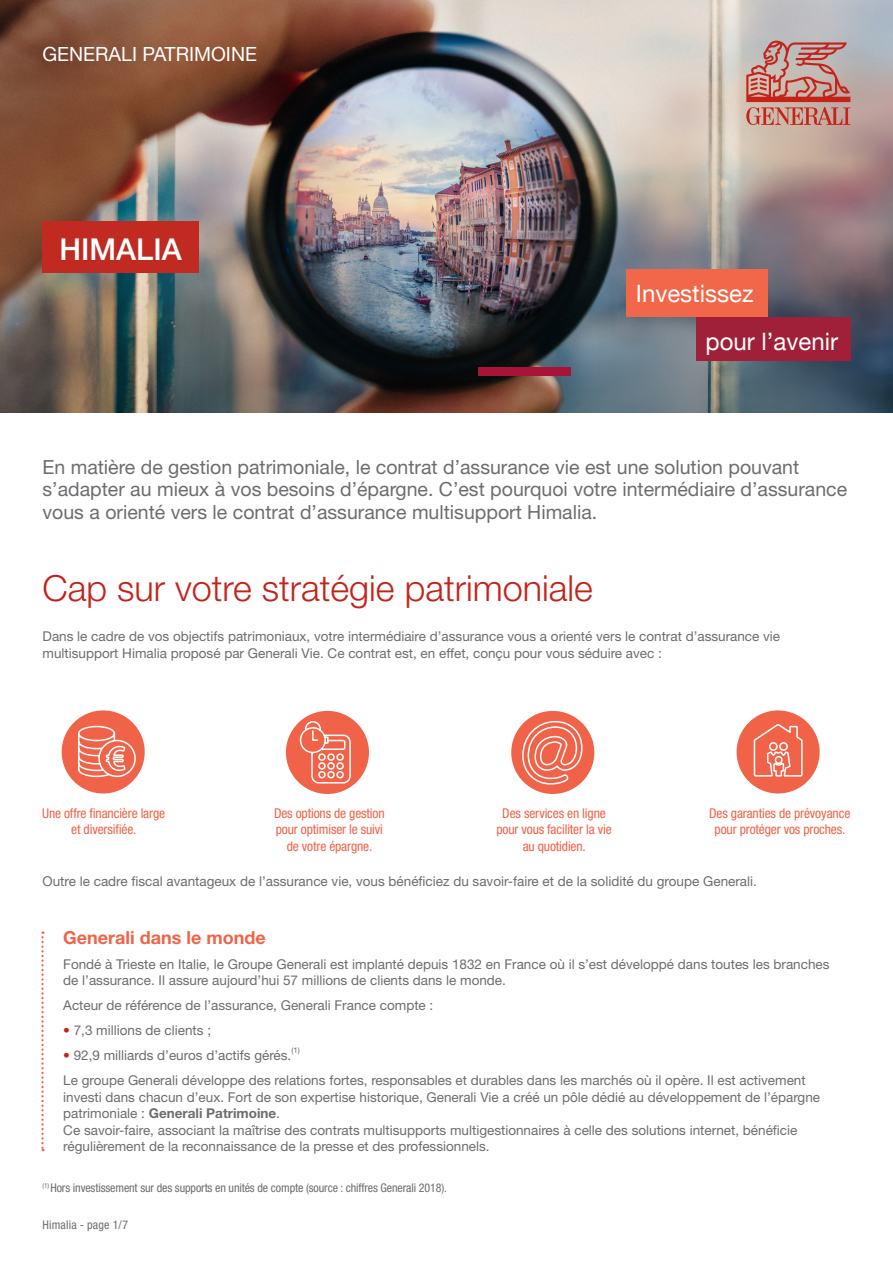
<style>
.page{position:relative;width:893px;height:1263px;background:#fff}
.page>*{position:absolute;margin:0;border:0;box-sizing:border-box;transform-origin:0 0}
.t1{font:300 36px "Helvetica Neue LT Std";color:#c5221a}
.t2{font:500 30px "Helvetica Neue";color:#fff}
.t3{font:24px "Helvetica Neue";color:#fff}
.t4{font:19.5px/22.5px "Helvetica Neue LT Std";color:#6c6d70}
.t5{font:19.5px "Helvetica Neue";color:#fff}
.t6{font:700 18px "Helvetica Neue LT Std";color:#f16349}
.t7{font:13.5px/16.5px "Helvetica Neue LT Std";color:#6c6d70}
.t8{font:condensed 13.5px/16.5px "Helvetica Neue LT Std";letter-spacing:-.01em;color:#f16349;text-align:center}
.Table_Header_Left{font:condensed 12px "Helvetica Neue LT Std";letter-spacing:-.01em;color:#6c6d70}
.Table_Header_Left-2{font:condensed 12px "Helvetica Neue LT Std";letter-spacing:.015em;color:#6c6d70}
.t9{font:7.8px "Helvetica Neue LT Std";color:#6c6d70}
.s1{color:#c5221a}
.s2{font-weight:700}
</style>
<div class="page">
<img style="left:0;top:0;width:893px;height:412px">
<svg style="left:746px;top:40px;width:104px;height:85px"></svg>
<svg style="left:41px;top:931px;width:3px;height:220px"></svg>
<div style="left:737px;top:710px;width:83px;height:83px;background:#f16349;border-radius:50%"></div>
<div style="left:511px;top:711px;width:83px;height:83px;background:#f16349;border-radius:50%"></div>
<div style="left:286px;top:711px;width:83px;height:83px;background:#f16349;border-radius:50%"></div>
<div style="left:62px;top:710px;width:83px;height:83px;background:#f16349;border-radius:50%"></div>
<svg style="left:78px;top:725px;width:59px;height:53px"></svg>
<svg style="left:299px;top:720px;width:52px;height:64px"></svg>
<svg style="left:521px;top:720px;width:62px;height:65px"></svg>
<svg style="left:752px;top:724px;width:52px;height:70px"></svg>
<div style="left:478px;top:367px;width:93px;height:8px;background:#a81437"></div>
<div style="left:626px;top:270px;width:141px;height:47px;background:#f26649"></div>
<div style="left:696px;top:317px;width:154px;height:44px;background:#a12039"></div>
<div style="left:43px;top:222px;width:156px;height:51px;background:#c02a21"></div>
<p class="t5" style="left:43px;top:40px;width:216px">GENERALI PATRIMOINE</p>
<p class="t2" style="left:60px;top:225px;width:124px">HIMALIA</p>
<p class="t3" style="left:636px;top:276px;width:119px">Investissez</p>
<p class="t3" style="left:706px;top:324px;width:134px">pour l’avenir</p>
<p class="t4" style="left:43px;top:455px;width:806px">En matière de gestion patrimoniale, le contrat d’assurance vie est une solution pouvant s’adapter au mieux à vos besoins d’épargne. C’est pourquoi votre intermédiaire d’assurance vous a orienté vers le contrat d’assurance multisupport Himalia.</p>
<p class="t1" style="left:43px;top:566px;width:552px">Cap sur votre stratégie patrimoniale</p>
<p class="t7" style="left:43px;top:628px;width:739px">Dans le cadre de vos objectifs patrimoniaux, votre intermédiaire d’assurance vous a orienté vers le contrat d’assurance vie multisupport Himalia proposé par Generali Vie. Ce contrat est, en effet, conçu pour vous séduire avec :</p>
<p class="t8" style="left:42px;top:805px;width:124px">Une offre financière large et diversifiée.</p>
<p class="t8" style="left:274px;top:805px;width:112px;text-align:left">Des options de gestion pour optimiser le suivi</p>
<p class="t8" style="left:287px;top:838px;width:87px">de votre épargne.</p>
<p class="t8" style="left:496px;top:805px;width:117px">Des services en ligne pour vous faciliter la vie au quotidien.</p>
<p class="t8" style="left:709px;top:805px;width:143px">Des garanties de prévoyance pour protéger vos proches.</p>
<p class="t7" style="left:43px;top:872px;width:716px">Outre le cadre fiscal avantageux de l’assurance vie, vous bénéficiez du savoir-faire et de la solidité du groupe Generali.</p>
<p class="t6" style="left:63px;top:926px;width:204px">Generali dans le monde</p>
<p class="t7" style="left:63px;top:955px;width:768px">Fondé à Trieste en Italie, le Groupe Generali est implanté depuis 1832 en France où il s’est développé dans toutes les branches de l’assurance. Il assure aujourd’hui 57 millions de clients dans le monde.</p>
<p class="t7" style="left:63px;top:997px;width:372px">Acteur de référence de l’assurance, Generali France compte :</p>
<p class="t7" style="left:63px;top:1022px;width:149px"><span class="s1">•</span> 7,3 millions de clients ;</p>
<p class="t7" style="left:63px;top:1047px;width:230px"><span class="s1">•</span> 92,9 milliards d’euros d’actifs gérés.</p>
<p class="t9" style="left:291px;top:1045px;width:10px">(1)</p>
<p class="t7" style="left:63px;top:1072px;width:758px">Le groupe Generali développe des relations fortes, responsables et durables dans les marchés où il opère. Il est activement investi dans chacun d’eux. Fort de son expertise historique, Generali Vie a créé un pôle dédié au développement de l’épargne patrimoniale : <span class="s2">Generali Patrimoine</span>.<br>Ce savoir-faire, associant la maîtrise des contrats multisupports multigestionnaires à celle des solutions internet, bénéficie régulièrement de la reconnaissance de la presse et des professionnels.</p>
<p class="Table_Header_Left" style="left:43px;top:1180px;width:406px"><sup>(1)</sup> Hors investissement sur des supports en unités de compte (source : chiffres Generali 2018).</p>
<p class="Table_Header_Left-2" style="left:43px;top:1218px;width:87px">Himalia - page 1/7</p>
</div>
